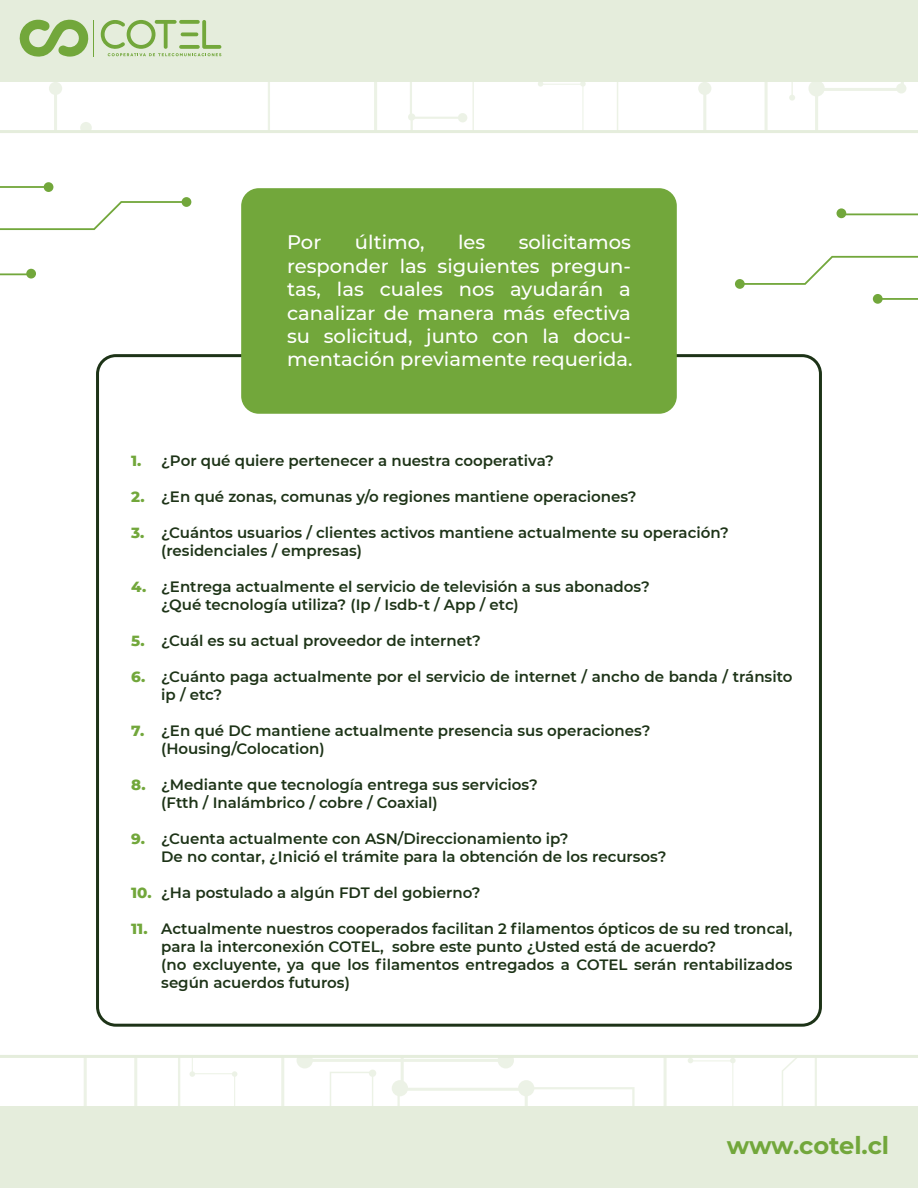
<style>
.page{position:relative;width:918px;height:1188px;background:#fff}
.page>*{position:absolute;margin:0;border:0;box-sizing:border-box;transform-origin:0 0}
.t1{font:700 24.15px "Montserrat";letter-spacing:-.01em;color:#72a73b}
.t2{font:500 19.5px/23.4px "Montserrat";color:#fff;text-align:justify}
.t3{font:600 15px/18px "Montserrat";color:#1d3317}
.t4{font:800 15px "Montserrat";color:#72a73b}
</style>
<div class="page">
<svg style="left:0;top:1058px;width:918px;height:49px"></svg>
<div style="left:0;top:1107px;width:918px;height:81px;background:#e5eddc"></div>
<svg style="left:0;top:0;width:918px;height:413px"></svg>
<div style="left:241px;top:188px;width:436px;height:226px;background:#72a73b;border-radius:18px"></div>
<h2 class="t2" style="left:287px;top:230px;width:347px;text-indent:232px">solicitamos responder las siguientes pregun&shy;tas, las cuales nos ayudarán a canalizar de manera más efectiva su solicitud, junto con la docu&shy;mentación previamente requerida.</h2>
<h2 class="t2" style="left:287px;top:230px;width:36px">Por</h2>
<h2 class="t2" style="left:355px;top:230px;width:71px">último,</h2>
<h2 class="t2" style="left:458px;top:230px;width:29px">les</h2>
<p class="t4" style="left:131px;top:450px;width:12px">1.</p>
<p class="t4" style="left:131px;top:486px;width:15px">2.</p>
<p class="t4" style="left:131px;top:522px;width:15px">3.</p>
<p class="t4" style="left:131px;top:576px;width:17px">4.</p>
<p class="t4" style="left:131px;top:630px;width:15px">5.</p>
<p class="t4" style="left:131px;top:666px;width:16px">6.</p>
<p class="t4" style="left:131px;top:720px;width:15px">7.</p>
<p class="t4" style="left:131px;top:774px;width:16px">8.</p>
<p class="t4" style="left:131px;top:828px;width:15px">9.</p>
<p class="t4" style="left:131px;top:882px;width:22px">10.</p>
<p class="t4" style="left:131px;top:918px;width:18px">11.</p>
<p class="t3" style="left:161px;top:451px;width:394px">¿Por qué quiere pertenecer a nuestra cooperativa?</p>
<p class="t3" style="left:161px;top:487px;width:477px">¿En qué zonas, comunas y/o regiones mantiene operaciones?</p>
<p class="t3" style="left:161px;top:523px;width:569px">¿Cuántos usuarios / clientes activos mantiene actualmente su operación? (residenciales / empresas)</p>
<p class="t3" style="left:161px;top:577px;width:490px">¿Entrega actualmente el servicio de televisión a sus abonados? ¿Qué tecnología utiliza? (Ip / Isdb-t / App / etc)</p>
<p class="t3" style="left:161px;top:631px;width:321px">¿Cuál es su actual proveedor de internet?</p>
<p class="t3" style="left:161px;top:667px;width:633px">¿Cuánto paga actualmente por el servicio de internet / ancho de banda / tránsito ip / etc?</p>
<p class="t3" style="left:161px;top:721px;width:491px">¿En qué DC mantiene actualmente presencia sus operaciones? (Housing/Colocation)</p>
<p class="t3" style="left:161px;top:775px;width:378px">¿Mediante que tecnología entrega sus servicios? (Ftth / Inalámbrico / cobre / Coaxial)</p>
<p class="t3" style="left:161px;top:829px;width:507px">¿Cuenta actualmente con ASN/Direccionamiento ip?<br>De no contar, ¿Inició el trámite para la obtención de los recursos?</p>
<p class="t3" style="left:161px;top:883px;width:321px">¿Ha postulado a algún FDT del gobierno?</p>
<p class="t3" style="left:161px;top:919px;width:633px">Actualmente nuestros cooperados facilitan 2 filamentos ópticos de su red troncal, para la interconexión COTEL, sobre este punto ¿Usted está de acuerdo?<br>(no excluyente, ya que los filamentos entregados a COTEL serán rentabilizados según acuerdos futuros)</p>
<h1 class="t1" style="left:727px;top:1128px;width:164px">www.cotel.cl</h1>
</div>
